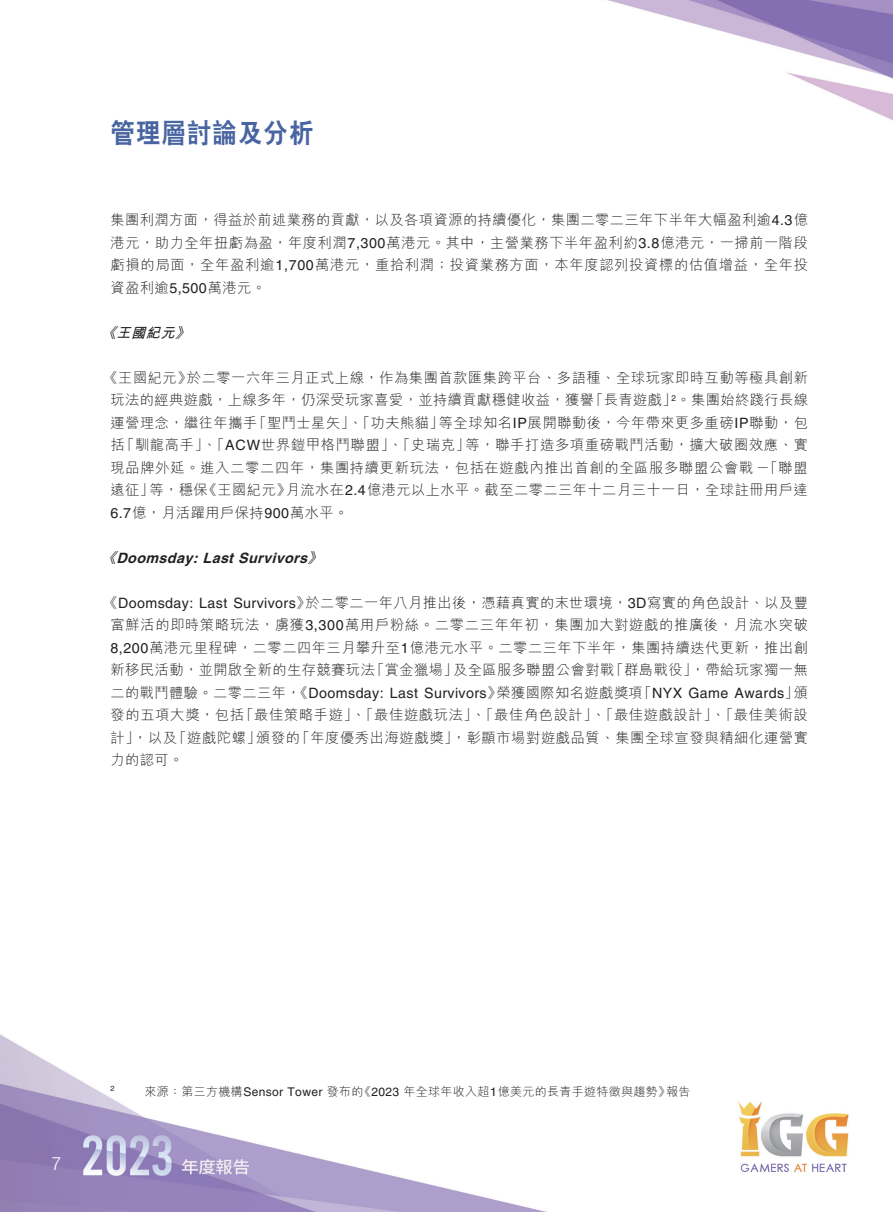
<style>
.page{position:relative;width:893px;height:1212px;background:#fff}
.page>*{position:absolute;margin:0;border:0;box-sizing:border-box;transform-origin:0 0}
.t1{font:800 27px "C Hei 2 HK";letter-spacing:.05em;color:#4864a1;scale:.9 1}
.t2{font:300 18px "M Hei HK";color:#fff}
.t3{font:300 14.25px/22.5px "M Hei HK";letter-spacing:.04em;color:#231f20}
.t4{font:14.25px "Helvetica LT Std";letter-spacing:.03em;color:#231f20}
.t5{font:italic 700 14.25px "Helvetica LT Std";color:#231f20}
.t6{font:italic 700 14.25px "M Hei HK";color:#231f20}
.t7{font:300 12px "M Hei HK";letter-spacing:.03em;color:#231f20}
.t8{font:7.5px "Helvetica LT Std";color:#231f20}
.s1{font-family:"Helvetica LT Std";font-weight:400}
.s2{font-family:"M Hei HK";font-weight:300}
</style>
<div class="page">
<img style="left:0;top:0;width:893px;height:1212px">
<h1 class="t1" style="left:111px;top:115px;width:227px">管理層討論及分析</h1>
<p class="t3" style="left:111px;top:209px;width:699px;text-align:justify">集團利潤方面，得益於前述業務的貢獻，以及各項資源的持續優化，集團二零二三年下半年大幅盈利逾<span class="s1">4.3</span>億港元，助力全年扭虧為盈，年度利潤<span class="s1">7,300</span>萬港元。其中，主營業務下半年盈利約<span class="s1">3.8</span>億港元，一掃前一階段虧損的局面，全年盈利逾<span class="s1">1,700</span>萬港元，重拾利潤；投資業務方面，本年度認列投資標的估值增益，全年投資盈利逾<span class="s1">5,500</span>萬港元。</p>
<p class="t6" style="left:175px;top:322px;width:21px">《</p>
<p class="t6" style="left:102px;top:322px;width:21px">《</p>
<p class="t6" style="left:117px;top:322px;width:65px">王國紀元</p>
<p class="t3" style="left:187px;top:366px;width:623px">於二零一六年三月正式上線，作為集團首款匯集跨平台、多語種、全球玩家即時互動等極具創新</p>
<p class="t3" style="left:103px;top:366px;width:90px">《王國紀元》</p>
<p class="t3" style="left:439px;top:389px;width:370px;text-indent:-328px">玩法的經典遊戲，上線多年，仍深受玩家喜愛，並持續貢獻穩健收益，獲譽<br>等全球知名<span class="s1">IP</span>展開聯動後，今年帶來更多重磅<span class="s1">IP</span>聯動，包</p>
<p class="t3" style="left:589px;top:389px;width:89px">「長青遊戲」</p>
<p class="t3" style="left:672px;top:389px;width:138px">。<sup>2</sup> 集團始終踐行長線</p>
<p class="t3" style="left:252px;top:411px;width:193px">「聖鬥士星矢」、「功夫熊貓」</p>
<p class="t3" style="left:111px;top:411px;width:148px">運營理念，繼往年攜手</p>
<p class="t3" style="left:120px;top:434px;width:352px">「馴龍高手」、「<span class="s1">ACW</span>世界鎧甲格鬥聯盟」、「史瑞克」</p>
<p class="t3" style="left:465px;top:434px;width:344px">等，聯手打造多項重磅戰鬥活動，擴大破圈效應、實</p>
<p class="t3" style="left:111px;top:434px;width:16px">括</p>
<p class="t3" style="left:111px;top:456px;width:699px">現品牌外延。進入二零二四年，集團持續更新玩法，包括在遊戲內推出首創的全區服多聯盟公會戰 「－ 聯盟</p>
<p class="t3" style="left:286px;top:479px;width:523px">月流水在<span class="s1">2.4</span>億港元以上水平。截至二零二三年十二月三十一日，全球註冊用戶達</p>
<p class="t3" style="left:149px;top:479px;width:60px">等，穩保</p>
<p class="t3" style="left:111px;top:479px;width:239px">遠征」<br><span class="s1">6.7</span>億，月活躍用戶保持<span class="s1">900</span>萬水平。</p>
<p class="t6" style="left:308px;top:547px;width:21px">《</p>
<p class="t3" style="left:203px;top:479px;width:89px">《王國紀元》</p>
<p class="t6" style="left:102px;top:547px;width:21px">《</p>
<p class="t5" style="left:193px;top:549px;width:121px">: Last Survivors</p>
<p class="t5" style="left:117px;top:549px;width:82px">Doomsday</p>
<p class="t3" style="left:306px;top:591px;width:504px">於二零二一年八月推出後，憑藉真實的末世環境，<span class="s1">3D</span>寫實的角色設計、以及豐</p>
<p class="t4" style="left:103px;top:595px;width:209px"><span class="s2">《</span>Doomsday: Last Survivors<span class="s2">》</span></p>
<p class="t3" style="left:111px;top:614px;width:699px;text-align:right">富鮮活的即時策略玩法，虜獲<span class="s1">3,300</span>萬用戶粉絲。二零二三年年初，集團加大對遊戲的推廣後，月流水突破<br><span class="s1">8,200</span>萬港元里程碑，二零二四年三月攀升至<span class="s1">1</span>億港元水平。二零二三年下半年，集團持續迭代更新，推出創「群島戰役，」帶給玩家獨一無</p>
<p class="t3" style="left:453px;top:659px;width:163px">及全區服多聯盟公會對戰</p>
<p class="t3" style="left:111px;top:659px;width:266px">新移民活動，並開啟全新的生存競賽玩法</p>
<p class="t3" style="left:370px;top:659px;width:89px">「賞金獵場」</p>
<p class="t3" style="left:496px;top:681px;width:148px">榮獲國際知名遊戲獎項</p>
<p class="t4" style="left:111px;top:685px;width:392px"><span class="s2">二的戰鬥體驗。二零二三年《，</span> Doomsday: Last Survivors<span class="s2">》</span></p>
<p class="t3" style="left:239px;top:704px;width:570px">「最佳策略手遊」、「最佳遊戲玩法」、「最佳角色設計」、「最佳遊戲設計」、「最佳美術設</p>
<p class="t4" style="left:638px;top:685px;width:163px"><span class="s2">「</span>NYX Game Awards<span class="s2">」</span></p>
<p class="t3" style="left:794px;top:681px;width:16px">頒</p>
<p class="t3" style="left:111px;top:704px;width:135px">發的五項大獎，包括</p>
<p class="t3" style="left:295px;top:726px;width:514px">「年度優秀出海遊戲獎，」彰顯市場對遊戲品質、集團全球宣發與精細化運營實</p>
<p class="t3" style="left:172px;top:726px;width:90px">「遊戲陀螺」</p>
<p class="t3" style="left:111px;top:726px;width:74px">計，」以及力的認可。</p>
<p class="t3" style="left:256px;top:726px;width:45px">頒發的</p>
<p class="t2" style="left:52px;top:1154px;width:12px">7</p>
<p class="t8" style="left:111px;top:1084px;width:6px">2</p>
<p class="t7" style="left:359px;top:1085px;width:312px">《<span class="s1">2023</span> 年全球年收入超<span class="s1">1</span>億美元的長青手遊特徵與趨勢》</p>
<p class="t7" style="left:145px;top:1085px;width:220px">來源：第三方機構<span class="s1">Sensor Tower</span> 發布的</p>
<p class="t7" style="left:666px;top:1085px;width:26px">報告</p>
</div>
